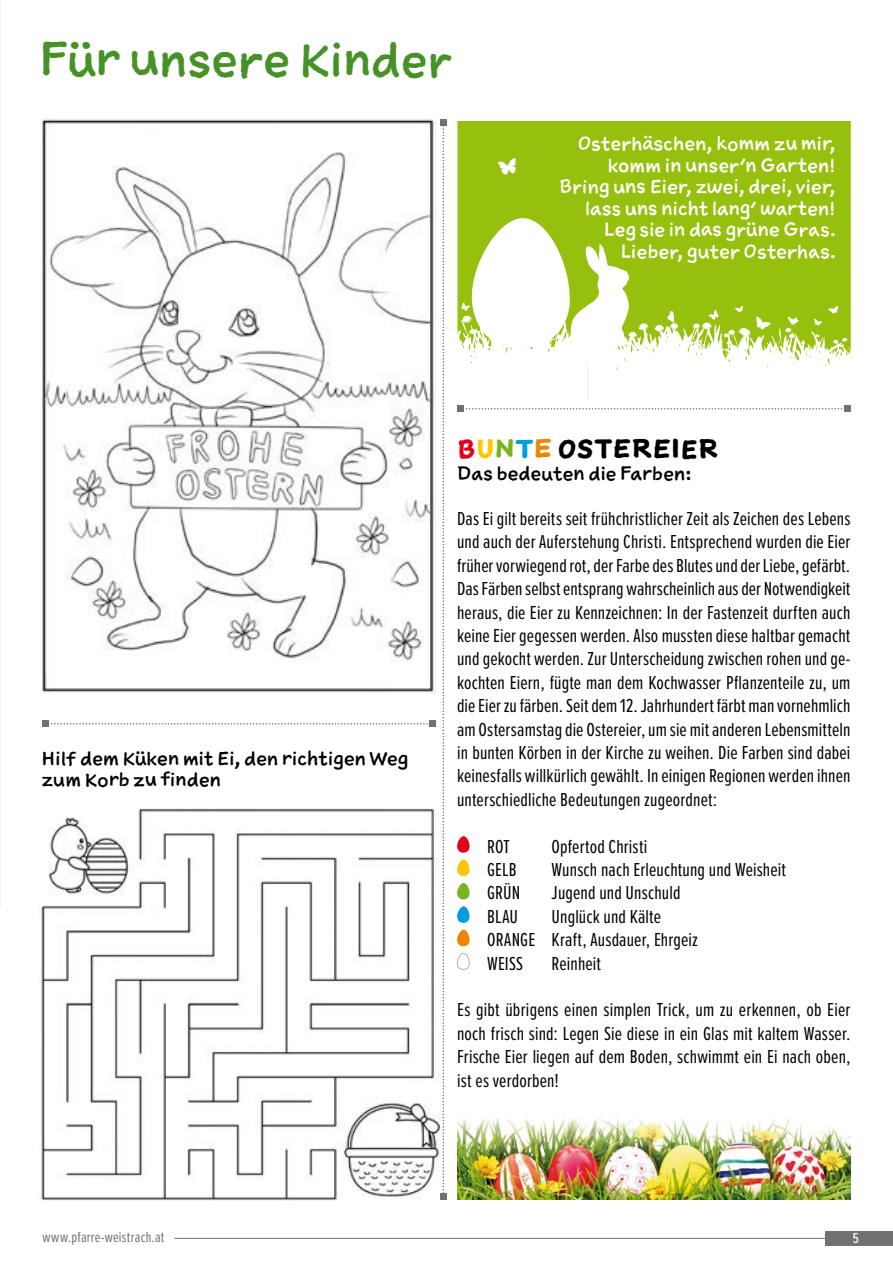
<style>
.page{position:relative;width:893px;height:1263px;background:#fff}
.page>*{position:absolute;margin:0;border:0;box-sizing:border-box;transform-origin:0 0}
.t1{font:44.85px "Sketchnote Text";letter-spacing:.01em;color:#469227}
.t2{font:700 25.5px "Sketchnote Text";color:#000}
.t3{font:19.5px/23.4px "Proxima Nova Ex Cn";letter-spacing:.005em;color:#000;text-align:justify}
.t4{font:18px/21.5px "Sketchnote Text";letter-spacing:.02em;color:#fff;text-align:right}
.t5{font:18px/21.6px "Sketchnote Text";letter-spacing:.015em;color:#000}
.t6{font:15px "Proxima Nova Ex Cn";letter-spacing:.015em;color:#707172}
.t7{font:500 15px "Proxima Nova Ex Cn";color:#fff}
.s1{color:#e2001a}
.s2{color:#fdc700}
.s3{color:#79b31d}
.s4{color:#009ee0}
.s5{color:#ef8400}
</style>
<div class="page">
<hr style="left:0;top:0;width:1px;height:908px;background:#f1f6ea">
<div style="left:458px;top:121px;width:393px;height:97px;background:#97bf0d"></div>
<svg style="left:498px;top:158px;width:18px;height:17px"></svg>
<svg style="left:457px;top:218px;width:394px;height:182px"></svg>
<svg style="left:457px;top:836px;width:13px;height:17px"></svg>
<svg style="left:457px;top:859px;width:13px;height:17px"></svg>
<svg style="left:457px;top:883px;width:13px;height:17px"></svg>
<svg style="left:457px;top:906px;width:13px;height:17px"></svg>
<svg style="left:457px;top:930px;width:13px;height:16px"></svg>
<svg style="left:456px;top:953px;width:14px;height:17px"></svg>
<svg style="left:457px;top:406px;width:393px;height:6px"></svg>
<svg style="left:43px;top:120px;width:403px;height:1079px"></svg>
<img style="left:457px;top:1119px;width:393px;height:80px">
<hr style="left:174px;top:1238px;width:719px;height:1px;background:#707172">
<div style="left:825px;top:1231px;width:68px;height:15px;background:#707172"></div>
<h1 class="t1" style="left:39px;top:30px;width:413px">Für unsere Kinder</h1>
<p class="t4" style="left:559px;top:133px;width:278px">Osterhäschen, komm zu mir, komm in unser’n Garten!<br>Bring uns Eier, zwei, drei, vier, lass uns nicht lang’ warten!<br>Leg sie in das grüne Gras.<br>Lieber, guter Osterhas.</p>
<p class="t5" style="left:42px;top:747px;width:368px">Hilf dem Küken mit Ei, den richtigen Weg zum Korb zu finden</p>
<h2 class="t2" style="left:457px;top:432px;width:262px"><span class="s1">B</span><span class="s2">U</span><span class="s3">N</span><span class="s4">T</span><span class="s5">E</span> OSTEREIER</h2>
<p class="t5" style="left:457px;top:462px;width:236px">Das bedeuten die Farben:</p>
<p class="t3" style="left:457px;top:506px;width:395px">Das Ei gilt bereits seit frühchristlicher Zeit als Zeichen des Lebens und auch der Auferstehung Christi. Entsprechend wurden die Eier früher vorwiegend rot, der Farbe des Blutes und der Liebe, gefärbt.<br>Das Färben selbst entsprang wahrscheinlich aus der Notwendigkeit heraus, die Eier zu Kennzeichnen: In der Fastenzeit durften auch keine Eier gegessen werden. Also mussten diese haltbar gemacht und gekocht werden. Zur Unterscheidung zwischen rohen und ge&shy;kochten Eiern, fügte man dem Kochwasser Pflanzenteile zu, um die Eier zu färben. Seit dem 12. Jahrhundert färbt man vornehmlich am Ostersamstag die Ostereier, um sie mit anderen Lebensmitteln in bunten Körben in der Kirche zu weihen. Die Farben sind dabei keinesfalls willkürlich gewählt. In einigen Regionen werden ihnen unterschiedliche Bedeutungen zugeordnet:</p>
<p class="t3" style="left:487px;top:834px;width:24px">ROT</p>
<p class="t3" style="left:552px;top:834px;width:97px">Opfertod Christi</p>
<p class="t3" style="left:487px;top:857px;width:31px">GELB</p>
<p class="t3" style="left:552px;top:857px;width:236px">Wunsch nach Erleuchtung und Weisheit</p>
<p class="t3" style="left:487px;top:880px;width:35px">GRÜN</p>
<p class="t3" style="left:552px;top:880px;width:130px">Jugend und Unschuld</p>
<p class="t3" style="left:487px;top:904px;width:32px">BLAU</p>
<p class="t3" style="left:487px;top:904px;width:212px;text-align:left;text-indent:65px">Unglück und Kälte<br>ORANGE Kraft, Ausdauer, Ehrgeiz<br>WEISS</p>
<p class="t3" style="left:552px;top:951px;width:51px">Reinheit</p>
<p class="t3" style="left:457px;top:997px;width:395px">Es gibt übrigens einen simplen Trick, um zu erkennen, ob Eier noch frisch sind: Legen Sie diese in ein Glas mit kaltem Wasser.<br>Frische Eier liegen auf dem Boden, schwimmt ein Ei nach oben, ist es verdorben!</p>
<p class="t6" style="left:43px;top:1226px;width:123px">www.pfarre-weistrach.at</p>
<p class="t7" style="left:853px;top:1227px;width:8px">5</p>
</div>
